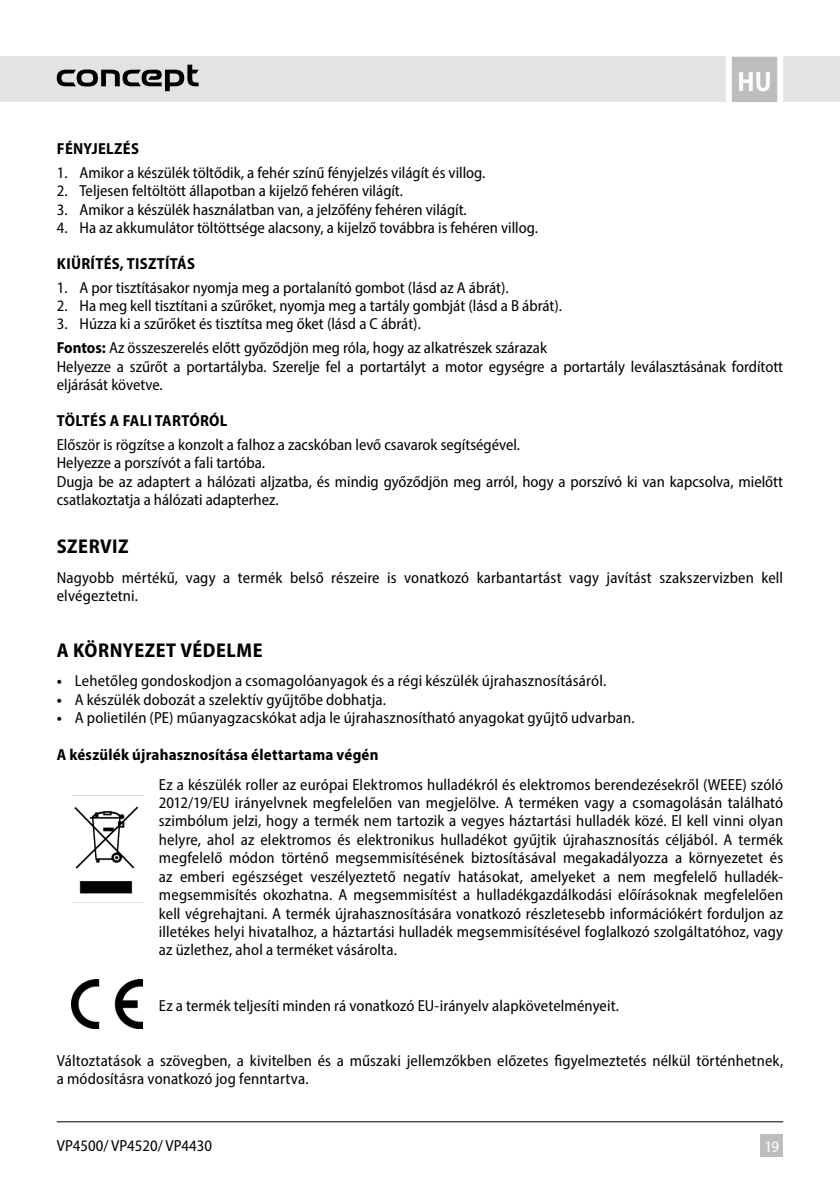
<style>
.page{position:relative;width:840px;height:1191px;background:#fff}
.page>*{position:absolute;margin:0;border:0;box-sizing:border-box;transform-origin:0 0}
.t1{font:700 semi-condensed 28px "Myriad Pro";color:#fff;scale:.96 1}
.Nadpis_odsazení_2_mm{font:700 semi-condensed 20px "Myriad Pro";letter-spacing:.025em;color:#000}
.Text{font:semi-condensed 16px/18.4px "Myriad Pro";letter-spacing:.005em;color:#000}
.Nadpis_moje_CZ{font:semi-condensed 16px/18.4px "Myriad Pro";color:#000}
.Nadpis_moje_CZ-2{font:700 semi-condensed 16px "Myriad Pro";letter-spacing:.02em;color:#000}
.Text-2{font:700 semi-condensed 16px "Myriad Pro";letter-spacing:.015em;color:#000}
.t2{font:semi-condensed 16px "Myriad Pro";color:#fff}
.s1{font-weight:700}
</style>
<div class="page">
<div style="left:0;top:57px;width:839px;height:45px;background:#e3e3e3"></div>
<div style="left:760px;top:1134px;width:22px;height:23px;background:#bdbdbd"></div>
<svg style="left:722px;top:56px;width:63px;height:46px;background:#cdcdcd"></svg>
<hr style="left:57px;top:1121px;width:725px;height:1px;background:#000">
<svg style="left:57px;top:65px;width:141px;height:26px"></svg>
<img style="left:72px;top:795px;width:71px;height:108px">
<img style="left:71px;top:979px;width:71px;height:49px">
<h1 class="t1" style="left:737px;top:64px;width:37px">HU</h1>
<p class="Nadpis_moje_CZ-2" style="left:57px;top:138px;width:83px">FÉNYJELZÉS</p>
<p class="Text" style="left:57px;top:163px;width:430px">1. Amikor a készülék töltődik, a fehér színű fényjelzés világít és villog.</p>
<p class="Text" style="left:57px;top:181px;width:347px">2. Teljesen feltöltött állapotban a kijelző fehéren világít.</p>
<p class="Text" style="left:57px;top:200px;width:411px">3. Amikor a készülék használatban van, a jelzőfény fehéren világít.</p>
<p class="Text" style="left:57px;top:218px;width:482px">4. Ha az akkumulátor töltöttsége alacsony, a kijelző továbbra is fehéren villog.</p>
<p class="Nadpis_moje_CZ-2" style="left:57px;top:253px;width:139px">KIÜRÍTÉS, TISZTÍTÁS</p>
<p class="Text" style="left:57px;top:278px;width:453px">1. A por tisztításakor nyomja meg a portalanító gombot (lásd az A ábrát).</p>
<p class="Text" style="left:57px;top:296px;width:506px">2. Ha meg kell tisztítani a szűrőket, nyomja meg a tartály gombját (lásd a B ábrát).</p>
<p class="Text" style="left:57px;top:315px;width:365px">3. Húzza ki a szűrőket és tisztítsa meg őket (lásd a C ábrát).</p>
<p class="Nadpis_moje_CZ" style="left:57px;top:339px;width:491px"><span class="s1">Fontos:</span> Az összeszerelés előtt győződjön meg róla, hogy az alkatrészek szárazak</p>
<p class="Nadpis_moje_CZ" style="left:57px;top:357px;width:727px">Helyezze a szűrőt a portartályba. Szerelje fel a portartályt a motor egységre a portartály leválasztásának fordított eljárását követve.</p>
<p class="Nadpis_moje_CZ-2" style="left:57px;top:410px;width:172px">TÖLTÉS A FALI TARTÓRÓL</p>
<p class="Nadpis_moje_CZ" style="left:57px;top:435px;width:464px">Először is rögzítse a konzolt a falhoz a zacskóban levő csavarok segítségével.</p>
<p class="Nadpis_moje_CZ" style="left:57px;top:453px;width:210px">Helyezze a porszívót a fali tartóba.</p>
<p class="Nadpis_moje_CZ" style="left:57px;top:472px;width:727px">Dugja be az adaptert a hálózati aljzatba, és mindig győződjön meg arról, hogy a porszívó ki van kapcsolva, mielőtt csatlakoztatja a hálózati adapterhez.</p>
<p class="Nadpis_odsazení_2_mm" style="left:57px;top:533px;width:73px">SZERVIZ</p>
<p class="Text" style="left:57px;top:568px;width:727px">Nagyobb mértékű, vagy a termék belső részeire is vonatkozó karbantartást vagy javítást szakszervizben kell elvégeztetni.</p>
<p class="Nadpis_odsazení_2_mm" style="left:57px;top:637px;width:207px">A KÖRNYEZET VÉDELME</p>
<p class="Text" style="left:57px;top:671px;width:550px"><span class="s1">•</span> Lehetőleg gondoskodjon a csomagolóanyagok és a régi készülék újrahasznosításáról.</p>
<p class="Text" style="left:57px;top:690px;width:330px"><span class="s1">•</span> A készülék dobozát a szelektív gyűjtőbe dobhatja.</p>
<p class="Text" style="left:57px;top:708px;width:579px"><span class="s1">•</span> A polietilén (PE) műanyagzacskókat adja le újrahasznosítható anyagokat gyűjtő udvarban.</p>
<p class="Text-2" style="left:57px;top:744px;width:323px">A készülék újrahasznosítása élettartama végén</p>
<p class="Text" style="left:159px;top:775px;width:625px;text-align:justify">Ez a készülék roller az európai Elektromos hulladékról és elektromos berendezésekről (WEEE) szóló 2012/19/EU irányelvnek megfelelően van megjelölve. A terméken vagy a csomagolásán található szimbólum jelzi, hogy a termék nem tartozik a vegyes háztartási hulladék közé. El kell vinni olyan helyre, ahol az elektromos és elektronikus hulladékot gyűjtik újrahasznosítás céljából. A termék megfelelő módon történő megsemmisítésének biztosításával megakadályozza a környezetet és az emberi egészséget veszélyeztető negatív hatásokat, amelyeket a nem megfelelő hulladék&shy;megsemmisítés okozhatna. A megsemmisítést a hulladékgazdálkodási előírásoknak megfelelően kell végrehajtani. A termék újrahasznosítására vonatkozó részletesebb információkért forduljon az illetékes helyi hivatalhoz, a háztartási hulladék megsemmisítésével foglalkozó szolgáltatóhoz, vagy az üzlethez, ahol a terméket vásárolta.</p>
<p class="Text" style="left:159px;top:995px;width:461px">Ez a termék teljesíti minden rá vonatkozó EU-irányelv alapkövetelményeit.</p>
<p class="Text" style="left:57px;top:1051px;width:727px">Változtatások a szövegben, a kivitelben és a műszaki jellemzőkben előzetes figyelmeztetés nélkül történhetnek, a módosításra vonatkozó jog fenntartva.</p>
<p class="Text" style="left:57px;top:1135px;width:157px">VP4500/ VP4520/ VP4430</p>
<p class="t2" style="left:764px;top:1136px;width:16px">19</p>
</div>
